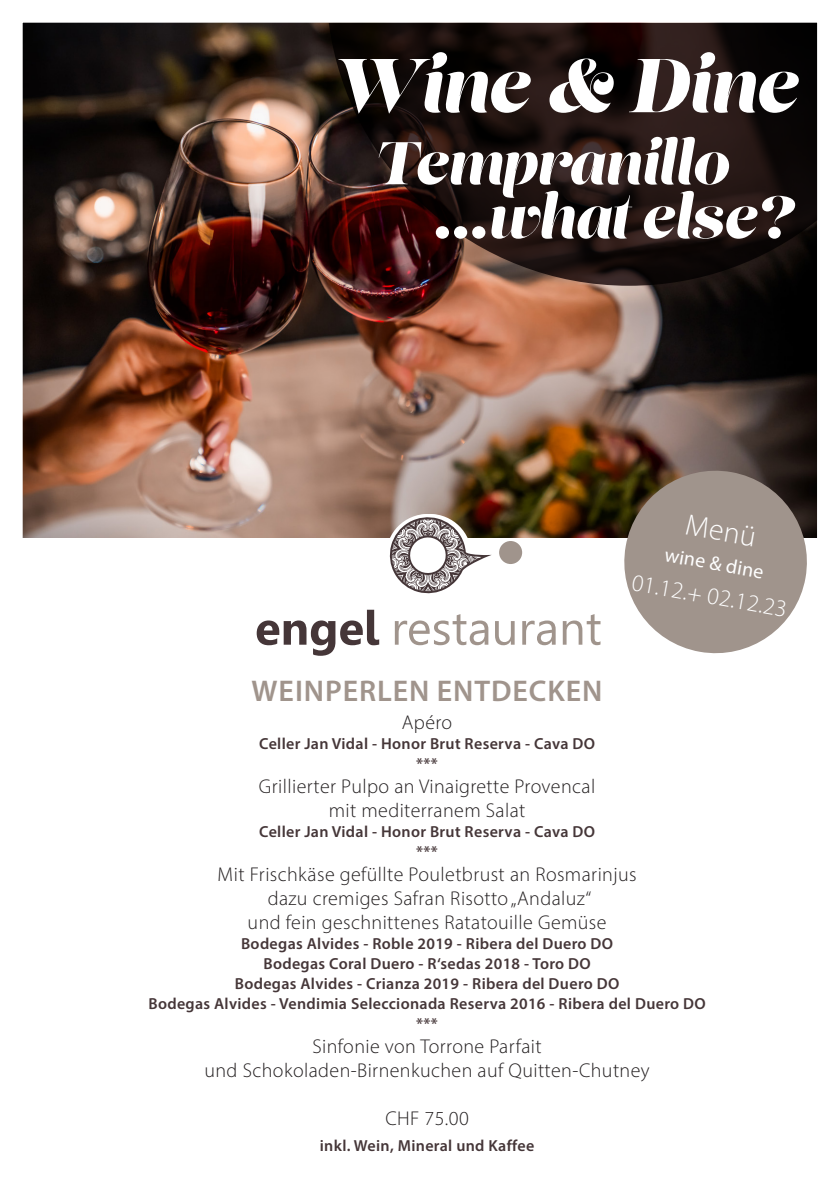
<style>
.page{position:relative;width:840px;height:1191px;background:#fff}
.page>*{position:absolute;margin:0;border:0;box-sizing:border-box;transform-origin:0 0}
.Flyertitel_gross_unten{font:76px "Lust Script";letter-spacing:-.005em;color:#fff}
.Flyertitel_gross_unten-2{font:60px/54px "Lust Script";color:#fff}
.Titel_gross{font:600 30px "Myriad Pro";letter-spacing:.03em;color:#a0948c}
.Bubble-Text_Verziert{font:300 30px "Myriad Pro";color:#fff}
.Bubble-Text_Verziert-2{font:300 24px "Myriad Pro";color:#fff}
.Grundtext{font:300 20px/24px "Myriad Pro";letter-spacing:.02em;color:#231f20;text-align:center}
.Bubble-Text_normal_mitte{font:20px "Myriad Pro";color:#fff}
.Grundtext-2{font:600 16px/20px "Myriad Pro";letter-spacing:.02em;color:#453638;text-align:center}
</style>
<div class="page">
<img style="left:24px;top:24px;width:791px;height:513px">
<svg style="left:328px;top:24px;width:487px;height:262px;background:#211310"></svg>
<svg style="left:616px;top:463px;width:197px;height:191px;background:#9c928a"></svg>
<div style="left:386px;top:514px;width:83px;height:83px;background:#fff;border-radius:50%"></div>
<div style="left:499px;top:541px;width:23px;height:23px;background:#a0948c;border-radius:50%"></div>
<svg style="left:394px;top:614px;width:94px;height:31px"></svg>
<svg style="left:495px;top:621px;width:19px;height:24px"></svg>
<svg style="left:522px;top:620px;width:33px;height:25px"></svg>
<svg style="left:562px;top:614px;width:38px;height:31px"></svg>
<svg style="left:388px;top:517px;width:103px;height:77px"></svg>
<svg style="left:256px;top:610px;width:123px;height:46px"></svg>
<p class="Flyertitel_gross_unten" style="left:332px;top:37px;width:468px">Wine &amp; Dine</p>
<p class="Flyertitel_gross_unten-2" style="left:434px;top:140px;width:360px;text-indent:-58px">Tempranillo ...what else?</p>
<p class="Bubble-Text_Verziert" style="left:688px;top:506px;width:73px;rotate:10deg">Menü</p>
<p class="Bubble-Text_normal_mitte" style="left:666px;top:542px;width:102px;rotate:10deg">wine &amp; dine</p>
<p class="Bubble-Text_Verziert-2" style="left:634px;top:568px;width:158px;rotate:10deg">01.12.+ 02.12.23</p>
<p class="Titel_gross" style="left:251px;top:671px;width:352px">WEINPERLEN ENTDECKEN</p>
<p class="Grundtext" style="left:401px;top:710px;width:52px">Apéro</p>
<p class="Grundtext-2" style="left:259px;top:733px;width:337px">Celler Jan Vidal - Honor Brut Reserva - Cava DO</p>
<p class="Grundtext-2" style="left:416px;top:753px;width:23px">***</p>
<p class="Grundtext" style="left:259px;top:774px;width:337px">Grillierter Pulpo an Vinaigrette Provencal mit mediterranem Salat</p>
<p class="Grundtext-2" style="left:259px;top:821px;width:337px">Celler Jan Vidal - Honor Brut Reserva - Cava DO</p>
<p class="Grundtext-2" style="left:416px;top:841px;width:23px">***</p>
<p class="Grundtext" style="left:217px;top:862px;width:420px">Mit Frischkäse gefüllte Pouletbrust an Rosmarinjus</p>
<p class="Grundtext" style="left:247px;top:886px;width:360px">dazu cremiges Safran Risotto „Andaluz“ und fein geschnittenes Ratatouille Gemüse</p>
<p class="Grundtext-2" style="left:235px;top:933px;width:386px">Bodegas Alvides - Roble 2019 - Ribera del Duero DO<br>Bodegas Coral Duero - R‘sedas 2018 - Toro DO<br>Bodegas Alvides - Crianza 2019 - Ribera del Duero DO</p>
<p class="Grundtext-2" style="left:148px;top:993px;width:558px">Bodegas Alvides - Vendimia Seleccionada Reserva 2016 - Ribera del Duero DO ***</p>
<p class="Grundtext" style="left:204px;top:1034px;width:446px">Sinfonie von Torrone Parfait<br>und Schokoladen-Birnenkuchen auf Quitten-Chutney</p>
<p class="Grundtext" style="left:385px;top:1106px;width:85px">CHF 75.00</p>
<p class="Grundtext-2" style="left:320px;top:1135px;width:216px">inkl. Wein, Mineral und Kaffee</p>
</div>
